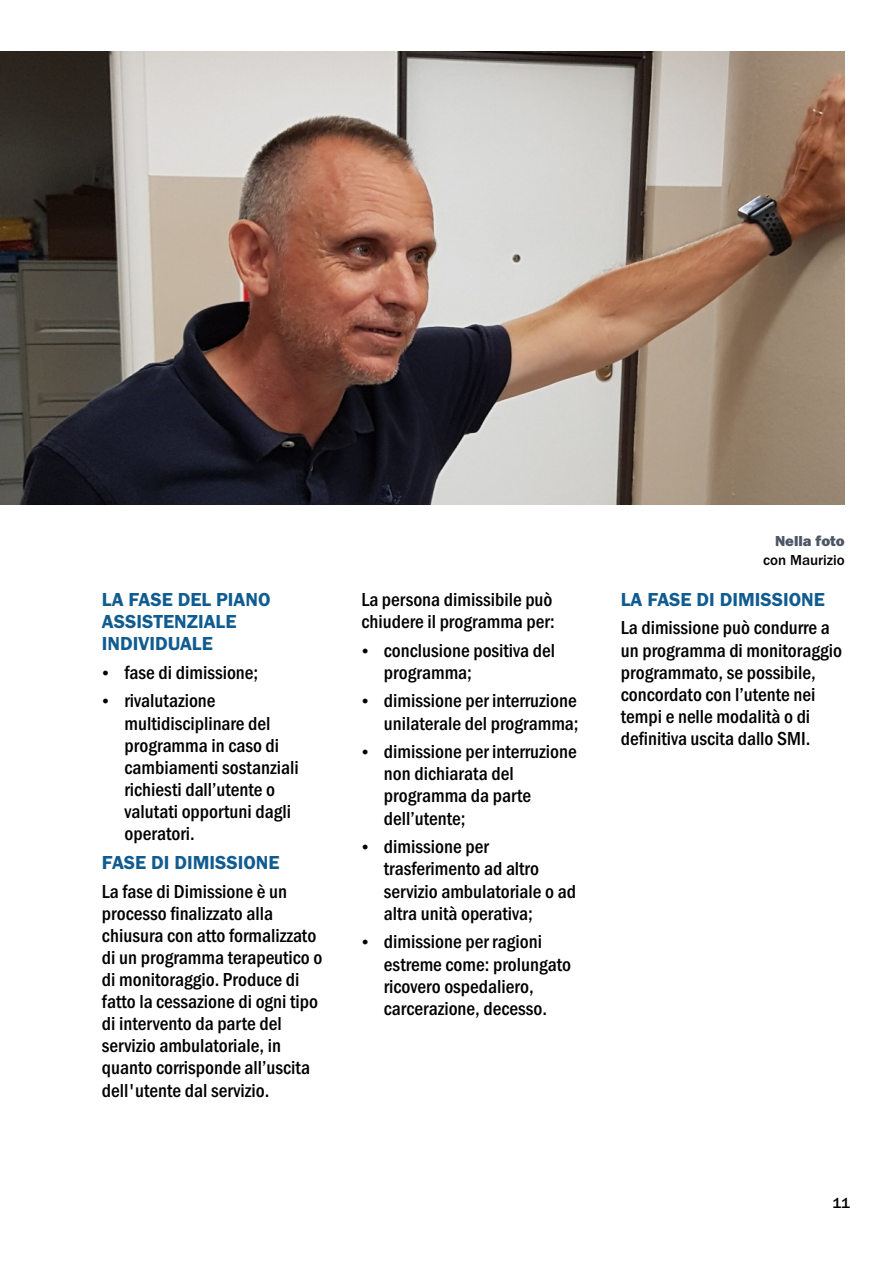
<style>
.page{position:relative;width:893px;height:1263px;background:#fff}
.page>*{position:absolute;margin:0;border:0;box-sizing:border-box;transform-origin:0 0}
.t1{font:500 condensed 19.5px/22px "Franklin Gothic";color:#000}
.t2{font:600 19.5px/22px "Franklin Gothic";color:#105c90}
.t3{font:500 15px "Franklin Gothic";color:#000}
.t4{font:800 15px "Franklin Gothic";color:#4d5665}
</style>
<div class="page">
<img style="left:0;top:52px;width:844px;height:453px">
<p class="t2" style="left:102px;top:590px;width:170px">LA FASE DEL PIANO<br>ASSISTENZIALE<br>INDIVIDUALE</p>
<p class="t1" style="left:125px;top:659px;width:135px;line-height:28.8px">fase di dimissione; rivalutazione</p>
<p class="t1" style="left:125px;top:713px;width:176px">multidisciplinare del programma in caso di cambiamenti sostanziali richiesti dall’utente o valutati opportuni dagli operatori.</p>
<p class="t2" style="left:102px;top:853px;width:179px">FASE DI DIMISSIONE</p>
<p class="t1" style="left:102px;top:881px;width:222px">La fase di Dimissione è un processo finalizzato alla chiusura con atto formalizzato di un programma terapeutico o di monitoraggio. Produce di fatto la cessazione di ogni tipo di intervento da parte del servizio ambulatoriale, in quanto corrisponde all’uscita dell'utente dal servizio.</p>
<p class="t1" style="left:361px;top:590px;width:195px">La persona dimissibile può chiudere il programma per:</p>
<p class="t1" style="left:384px;top:640px;width:173px">conclusione positiva del programma;</p>
<p class="t1" style="left:384px;top:691px;width:196px">dimissione per interruzione unilaterale del programma;</p>
<p class="t1" style="left:384px;top:742px;width:194px">dimissione per interruzione non dichiarata del programma da parte dell’utente;</p>
<p class="t1" style="left:384px;top:837px;width:194px">dimissione per trasferimento ad altro servizio ambulatoriale o ad altra unità operativa;</p>
<p class="t1" style="left:384px;top:932px;width:189px">dimissione per ragioni estreme come: prolungato ricovero ospedaliero, carcerazione, decesso.</p>
<p class="t4" style="left:775px;top:535px;width:71px">Nella foto</p>
<p class="t3" style="left:763px;top:555px;width:83px">con Maurizio</p>
<p class="t2" style="left:621px;top:590px;width:206px">LA FASE DI DIMISSIONE</p>
<p class="t1" style="left:621px;top:618px;width:223px">La dimissione può condurre a un programma di monitoraggio programmato, se possibile, concordato con l’utente nei tempi e nelle modalità o di definitiva uscita dallo SMI.</p>
<p class="t3" style="left:832px;top:1197px;width:19px">11</p>
</div>
